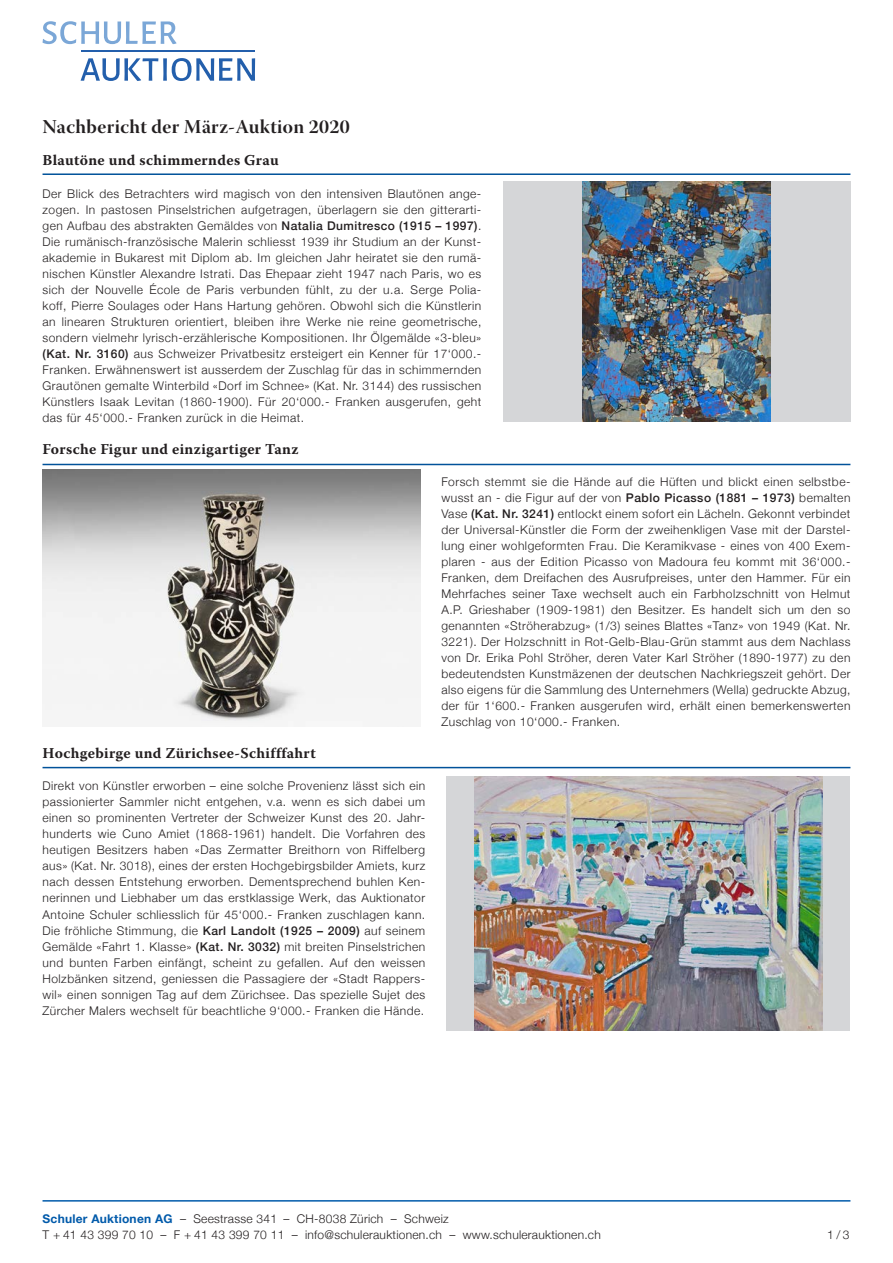
<style>
.page{position:relative;width:893px;height:1263px;background:#fff}
.page>*{position:absolute;margin:0;border:0;box-sizing:border-box;transform-origin:0 0}
.t1{font:19.5px "Warnock Pro Bold Disp";letter-spacing:.02em;color:#231f20}
.t2{font:700 15px "Warnock Pro";letter-spacing:.02em;color:#231f20}
.t3{font:300 12px/16px "Helvetica Neue";letter-spacing:.04em;color:#231f20;text-align:justify}
.t4{font:300 12px/16px "Helvetica Neue";letter-spacing:.02em;color:#231f20}
.s1{font-weight:500}
.s2{font-weight:700;color:#015aaa}
</style>
<div class="page">
<hr style="left:43px;top:1200px;width:807px;height:1px;background:#015aaa">
<svg style="left:43px;top:21px;width:133px;height:23px"></svg>
<svg style="left:81px;top:58px;width:174px;height:23px"></svg>
<hr style="left:81px;top:51px;width:174px;height:1px;background:#235fac">
<hr style="left:43px;top:173px;width:807px;height:2px;background:#01529a">
<hr style="left:43px;top:464px;width:807px;height:1px;background:#01529a">
<hr style="left:43px;top:767px;width:807px;height:1px;background:#01529a">
<div style="left:503px;top:182px;width:347px;height:240px;background:#d5d6d8"></div>
<img style="left:582px;top:182px;width:189px;height:240px">
<img style="left:43px;top:470px;width:377px;height:253px">
<div style="left:446px;top:776px;width:404px;height:255px;background:#d5d6d8"></div>
<img style="left:474px;top:777px;width:349px;height:254px">
<p class="t1" style="left:43px;top:115px;width:309px">Nachbericht der März-Auktion 2020</p>
<p class="t2" style="left:43px;top:152px;width:238px">Blautöne und schimmerndes Grau</p>
<p class="t3" style="left:43px;top:184px;width:440px">Der Blick des Betrachters wird magisch von den intensiven Blautönen ange&shy;zogen. In pastosen Pinselstrichen aufgetragen, überlagern sie den gitterarti&shy;gen Aufbau des abstrakten Gemäldes von <span class="s1">Natalia Dumitresco (1915 – 1997)</span>.<br>Die rumänisch-französische Malerin schliesst 1939 ihr Studium an der Kunst&shy;akademie in Bukarest mit Diplom ab. Im gleichen Jahr heiratet sie den rumä&shy;nischen Künstler Alexandre Istrati. Das Ehepaar zieht 1947 nach Paris, wo es sich der Nouvelle École de Paris verbunden fühlt, zu der u.a. Serge Polia&shy;koff, Pierre Soulages oder Hans Hartung gehören. Obwohl sich die Künstlerin an linearen Strukturen orientiert, bleiben ihre Werke nie reine geometrische, sondern vielmehr lyrisch-erzählerische Kompositionen. Ihr Ölgemälde «3-bleu» <span class="s1">(Kat. Nr. 3160)</span> aus Schweizer Privatbesitz ersteigert ein Kenner für 17‘000.- Franken. Erwähnenswert ist ausserdem der Zuschlag für das in schimmernden Grautönen gemalte Winterbild «Dorf im Schnee» (Kat. Nr. 3144) des russischen Künstlers Isaak Levitan (1860-1900). Für 20‘000.- Franken ausgerufen, geht das für 45‘000.- Franken zurück in die Heimat.</p>
<p class="t2" style="left:43px;top:440px;width:257px">Forsche Figur und einzigartiger Tanz</p>
<p class="t2" style="left:43px;top:744px;width:275px">Hochgebirge und Zürichsee-Schifffahrt</p>
<p class="t3" style="left:43px;top:777px;width:384px">Direkt von Künstler erworben – eine solche Provenienz lässt sich ein passionierter Sammler nicht entgehen, v.a. wenn es sich dabei um einen so prominenten Vertreter der Schweizer Kunst des 20. Jahr&shy;hunderts wie Cuno Amiet (1868-1961) handelt. Die Vorfahren des heutigen Besitzers haben «Das Zermatter Breithorn von Riffelberg aus» (Kat. Nr. 3018), eines der ersten Hochgebirgsbilder Amiets, kurz nach dessen Entstehung erworben. Dementsprechend buhlen Ken&shy;nerinnen und Liebhaber um das erstklassige Werk, das Auktionator Antoine Schuler schliesslich für 45‘000.- Franken zuschlagen kann.<br>Die fröhliche Stimmung, die <span class="s1">Karl Landolt (1925 – 2009)</span> auf seinem Gemälde «Fahrt 1. Klasse» <span class="s1">(Kat. Nr. 3032)</span> mit breiten Pinselstrichen und bunten Farben einfängt, scheint zu gefallen. Auf den weissen Holzbänken sitzend, geniessen die Passagiere der «Stadt Rappers&shy;wil» einen sonnigen Tag auf dem Zürichsee. Das spezielle Sujet des Zürcher Malers wechselt für beachtliche 9‘000.- Franken die Hände.</p>
<p class="t3" style="left:441px;top:473px;width:411px">Forsch stemmt sie die Hände auf die Hüften und blickt einen selbstbe&shy;wusst an - die Figur auf der von <span class="s1">Pablo Picasso (1881 – 1973)</span> bemalten Vase <span class="s1">(Kat. Nr. 3241)</span> entlockt einem sofort ein Lächeln. Gekonnt verbindet der Universal-Künstler die Form der zweihenkligen Vase mit der Darstel&shy;lung einer wohlgeformten Frau. Die Keramikvase - eines von 400 Exem&shy;plaren - aus der Edition Picasso von Madoura feu kommt mit 36‘000.- Franken, dem Dreifachen des Ausrufpreises, unter den Hammer. Für ein Mehrfaches seiner Taxe wechselt auch ein Farbholzschnitt von Helmut A.P. Grieshaber (1909-1981) den Besitzer. Es handelt sich um den so genannten «Ströherabzug» (1/3) seines Blattes «Tanz» von 1949 (Kat. Nr.<br>3221). Der Holzschnitt in Rot-Gelb-Blau-Grün stammt aus dem Nachlass von Dr. Erika Pohl Ströher, deren Vater Karl Ströher (1890-1977) zu den bedeutendsten Kunstmäzenen der deutschen Nachkriegszeit gehört. Der also eigens für die Sammlung des Unternehmers (Wella) gedruckte Abzug, der für 1‘600.- Franken ausgerufen wird, erhält einen bemerkenswerten Zuschlag von 10‘000.- Franken.</p>
<p class="t4" style="left:43px;top:1210px;width:560px"><span class="s2">Schuler Auktionen AG</span> – Seestrasse 341 – CH-8038 Zürich – Schweiz<br>T + 41 43 399 70 10 – F + 41 43 399 70 11 – info@schulerauktionen.ch – www.schulerauktionen.ch</p>
<p class="t3" style="left:827px;top:1226px;width:24px">1/3</p>
</div>
